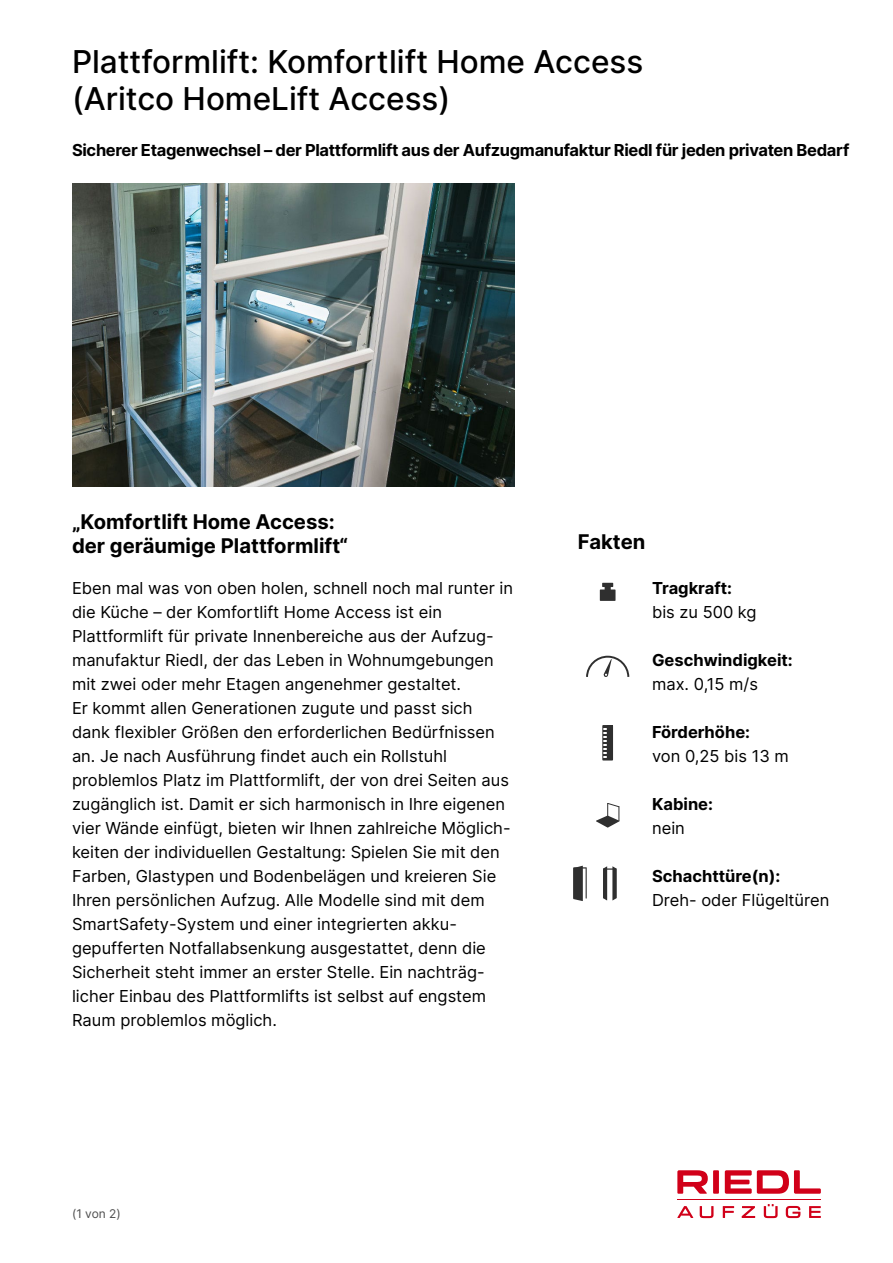
<style>
.page{position:relative;width:893px;height:1263px;background:#fff}
.page>*{position:absolute;margin:0;border:0;box-sizing:border-box;transform-origin:0 0}
.t1{font:500 31.5px/37.8px "Inter";color:#000}
.t2{font:700 20.25px/24.3px "Inter";color:#000}
.t3{font:16.5px/24px "Inter";color:#000}
.t4{font:700 16.5px "Inter";letter-spacing:-.02em;color:#000}
.t5{font:700 16.5px "Inter";color:#000}
.t6{font:12px "Inter";color:#4d4d4d}
</style>
<div class="page">
<img style="left:72px;top:184px;width:442px;height:302px">
<svg style="left:600px;top:583px;width:15px;height:18px"></svg>
<svg style="left:586px;top:655px;width:44px;height:22px"></svg>
<svg style="left:602px;top:725px;width:11px;height:36px"></svg>
<div style="left:607px;top:726px;width:5px;height:34px;background:#2f2f2f"></div>
<svg style="left:596px;top:803px;width:24px;height:25px"></svg>
<svg style="left:603px;top:866px;width:13px;height:34px"></svg>
<svg style="left:573px;top:866px;width:14px;height:35px"></svg>
<div style="left:713px;top:1170px;width:6px;height:24px;background:#d10019"></div>
<svg style="left:677px;top:1170px;width:31px;height:24px"></svg>
<svg style="left:725px;top:1170px;width:96px;height:24px"></svg>
<svg style="left:677px;top:1206px;width:16px;height:12px"></svg>
<svg style="left:700px;top:1206px;width:13px;height:12px"></svg>
<svg style="left:723px;top:1206px;width:11px;height:12px"></svg>
<svg style="left:742px;top:1206px;width:13px;height:12px"></svg>
<svg style="left:764px;top:1204px;width:14px;height:14px"></svg>
<svg style="left:786px;top:1206px;width:14px;height:12px"></svg>
<svg style="left:809px;top:1206px;width:12px;height:12px"></svg>
<hr style="left:677px;top:1199px;width:144px;height:1px;background:#d10019">
<h1 class="t1" style="left:72px;top:41px;width:573px">Plattformlift: Komfortlift Home Access (Aritco HomeLift Access)</h1>
<p class="t4" style="left:72px;top:138px;width:779px">Sicherer Etagenwechsel – der Plattformlift aus der Aufzugmanufaktur Riedl für jeden privaten Bedarf</p>
<p class="t2" style="left:72px;top:509px;width:277px">„Komfortlift Home Access: der geräumige Plattformlift“</p>
<p class="t3" style="left:72px;top:576px;width:443px">Eben mal was von oben holen, schnell noch mal runter in die Küche – der Komfortlift Home Access ist ein Plattformlift für private Innenbereiche aus der Aufzug&shy;manufaktur Riedl, der das Leben in Wohnumgebungen mit zwei oder mehr Etagen angenehmer gestaltet.<br>Er kommt allen Generationen zugute und passt sich dank flexibler Größen den erforderlichen Bedürfnissen an. Je nach Ausführung findet auch ein Rollstuhl problemlos Platz im Plattformlift, der von drei Seiten aus zugänglich ist. Damit er sich harmonisch in Ihre eigenen vier Wände einfügt, bieten wir Ihnen zahlreiche Möglich&shy;keiten der individuellen Gestaltung: Spielen Sie mit den Farben, Glastypen und Bodenbelägen und kreieren Sie Ihren persönlichen Aufzug. Alle Modelle sind mit dem SmartSafety-System und einer integrierten akku&shy;gepufferten Notfallabsenkung ausgestattet, denn die Sicherheit steht immer an erster Stelle. Ein nachträg&shy;licher Einbau des Plattformlifts ist selbst auf engstem Raum problemlos möglich.</p>
<p class="t2" style="left:578px;top:529px;width:69px">Fakten</p>
<p class="t5" style="left:652px;top:576px;width:81px">Tragkraft:</p>
<p class="t3" style="left:652px;top:600px;width:106px">bis zu 500 kg</p>
<p class="t5" style="left:652px;top:648px;width:142px">Geschwindigkeit:</p>
<p class="t3" style="left:652px;top:672px;width:108px">max. 0,15 m/s</p>
<p class="t5" style="left:652px;top:720px;width:100px">Förderhöhe:</p>
<p class="t3" style="left:652px;top:744px;width:138px">von 0,25 bis 13 m</p>
<p class="t4" style="left:652px;top:792px;width:62px">Kabine:</p>
<p class="t3" style="left:652px;top:816px;width:34px">nein</p>
<p class="t5" style="left:652px;top:864px;width:130px">Schachttüre(n):</p>
<p class="t3" style="left:652px;top:888px;width:179px">Dreh- oder Flügeltüren</p>
<p class="t6" style="left:72px;top:1205px;width:50px">(1 von 2)</p>
</div>
